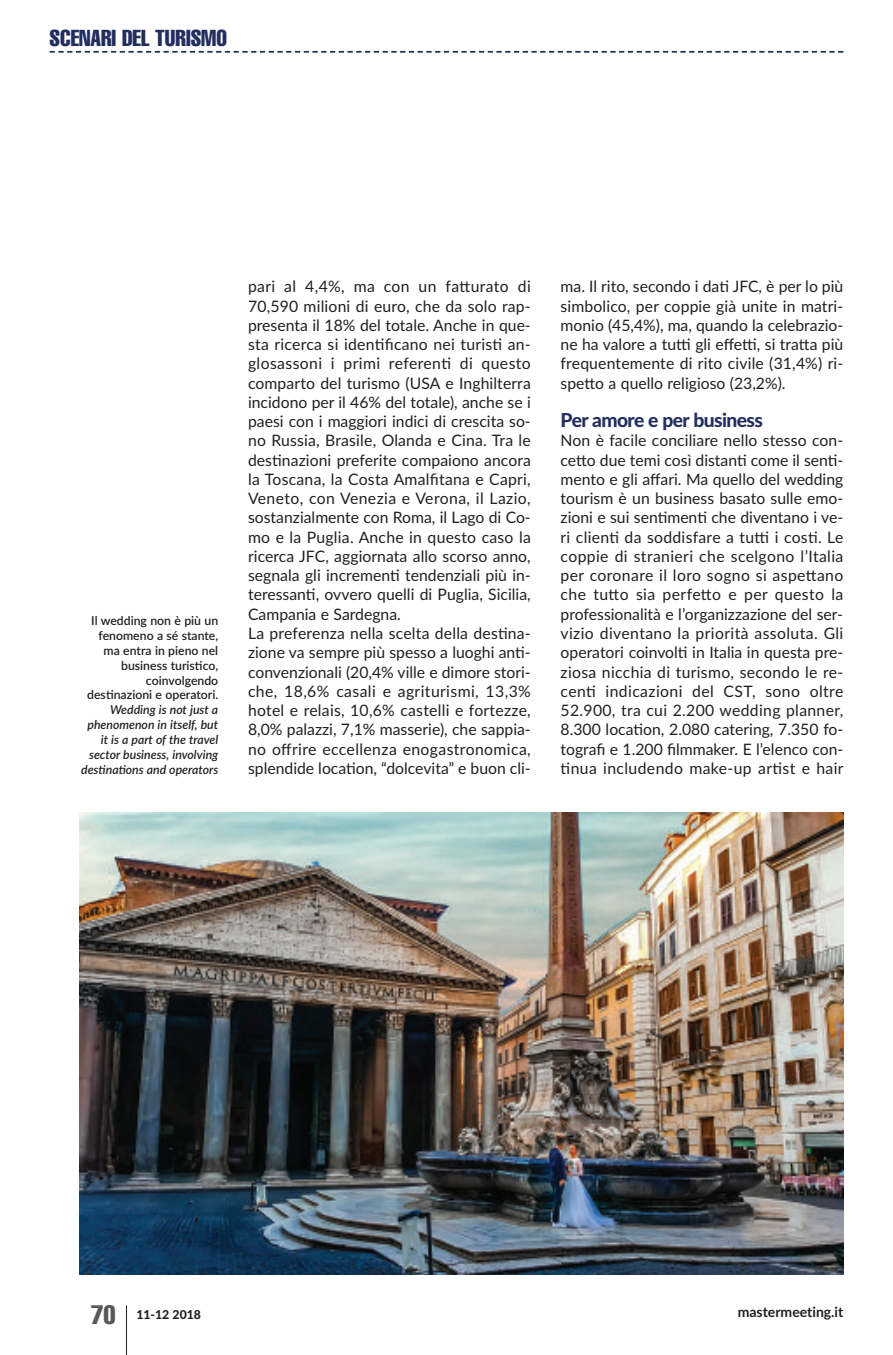
<style>
.page{position:relative;width:893px;height:1355px;background:#fff}
.page>*{position:absolute;margin:0;border:0;box-sizing:border-box;transform-origin:0 0}
.t1{font:extra-condensed 26.25px "Helvetica";color:#57585a}
.t2{font:extra-condensed 22.75px "Helvetica";color:#222e5f}
.t3{font:800 19.25px "Lato";color:#222e5f}
.t4{font:15.75px/19.2px "Lato";letter-spacing:.005em;color:#231f20;text-align:justify}
.t5{font:700 14px "Lato";color:#231f20}
.t6{font:italic 600 12.25px/14.9px "Lato";color:#231f20;text-align:right}
.t7{font:600 12.25px/14.9px "Lato";color:#231f20;text-align:right}
.t8{font:800 12.25px "Lato";color:#231f20}
</style>
<div class="page">
<hr style="left:126px;top:1305px;width:1px;height:49px;background:#231f20">
<svg style="left:50px;top:51px;width:793px;height:2px"></svg>
<img style="left:79px;top:812px;width:764px;height:462px">
<h2 class="t2" style="left:50px;top:30px;width:179px">SCENARI DEL TURISMO</h2>
<p class="t7" style="left:87px;top:613px;width:133px">Il wedding non è più un fenomeno a sé stante, ma entra in pieno nel business turistico, coinvolgendo destinazioni e operatori.</p>
<p class="t6" style="left:81px;top:702px;width:139px">Wedding is not just a phenomenon in itself, but it is a part of the travel sector business, involving destinations and operators</p>
<p class="t4" style="left:248px;top:277px;width:284px;text-align:left">pari al 4,4%, ma con un fatturato di 70,590 milioni di euro, che da solo rap&shy;presenta il 18% del totale. Anche in que&shy;sta ricerca si identificano nei turisti an&shy;glosassoni i primi referenti di questo comparto del turismo (USA e Inghilterra incidono per il 46% del totale), anche se i paesi con i maggiori indici di crescita so&shy;no Russia, Brasile, Olanda e Cina. Tra le destinazioni preferite compaiono ancora la Toscana, la Costa Amalfitana e Capri, Veneto, con Venezia e Verona, il Lazio, sostanzialmente con Roma, il Lago di Co&shy;mo e la Puglia. Anche in questo caso la ricerca JFC, aggiornata allo scorso anno, segnala gli incrementi tendenziali più in&shy;teressanti, ovvero quelli di Puglia, Sicilia, Campania e Sardegna.<br>La preferenza nella scelta della destina&shy;zione va sempre più spesso a luoghi anti&shy;convenzionali (20,4% ville e dimore stori&shy;che, 18,6% casali e agriturismi, 13,3% hotel e relais, 10,6% castelli e fortezze, 8,0% palazzi, 7,1% masserie), che sappia&shy;no offrire eccellenza enogastronomica, splendide location, “dolcevita” e buon cli-</p>
<p class="t4" style="left:561px;top:277px;width:284px">ma. Il rito, secondo i dati JFC, è per lo più simbolico, per coppie già unite in matri&shy;monio (45,4%), ma, quando la celebrazio&shy;ne ha valore a tutti gli effetti, si tratta più frequentemente di rito civile (31,4%) ri&shy;spetto a quello religioso (23,2%).</p>
<p class="t3" style="left:561px;top:409px;width:204px">Per amore e per business</p>
<p class="t4" style="left:561px;top:431px;width:285px">Non è facile conciliare nello stesso con&shy;cetto due temi così distanti come il senti&shy;mento e gli affari. Ma quello del wedding tourism è un business basato sulle emo&shy;zioni e sui sentimenti che diventano i ve&shy;ri clienti da soddisfare a tutti i costi. Le coppie di stranieri che scelgono l’Italia per coronare il loro sogno si aspettano che tutto sia perfetto e per questo la professionalità e l’organizzazione del ser&shy;vizio diventano la priorità assoluta. Gli operatori coinvolti in Italia in questa pre&shy;ziosa nicchia di turismo, secondo le re&shy;centi indicazioni del CST, sono oltre 52.900, tra cui 2.200 wedding planner, 8.300 location, 2.080 catering, 7.350 fo&shy;tografi e 1.200 filmmaker. E l’elenco con&shy;tinua includendo make-up artist e hair</p>
<h1 class="t1" style="left:91px;top:1305px;width:26px">70</h1>
<p class="t8" style="left:136px;top:1307px;width:66px">11-12 2018</p>
<p class="t5" style="left:738px;top:1303px;width:107px">mastermeeting.it</p>
</div>
